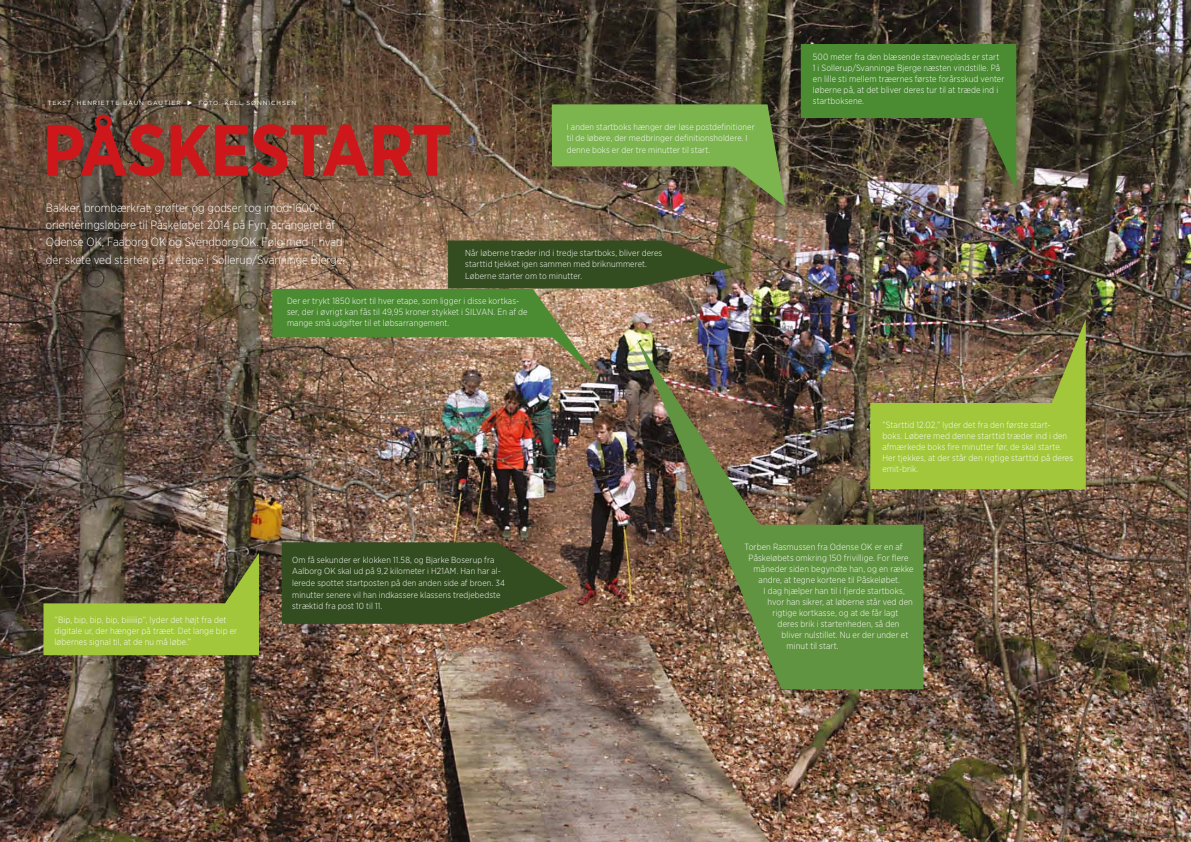
<style>
.page{position:relative;width:1191px;height:842px;background:#fff}
.page>*{position:absolute;margin:0;border:0;box-sizing:border-box;transform-origin:0 0}
.t1{font:700 72.6px "Gotham Narrow";letter-spacing:-.02em;color:#cd171a}
.t2{font:300 12px/17px "Gotham Narrow";color:#fff}
.t3{font:300 9px/11px "Gotham Narrow";letter-spacing:.01em;color:#fff}
.t4{font:300 8.8px/11.5px "Gotham Narrow";letter-spacing:.01em;color:#fff}
.t5{font:6px "Gotham";letter-spacing:.15em;color:#fff}
</style>
<div class="page">
<img style="left:0;top:0;width:1191px;height:842px">
<svg style="left:800px;top:44px;width:216px;height:146px;background:#4e6c36"></svg>
<img style="left:870px;top:319px;width:215px;height:170px">
<img style="left:637px;top:339px;width:286px;height:350px">
<img style="left:0;top:104px;width:785px;height:372px">
<svg style="left:282px;top:542px;width:286px;height:82px;background:#405027"></svg>
<svg style="left:43px;top:553px;width:216px;height:102px;background:#7f8b39"></svg>
<p class="t5" style="left:48px;top:99px;width:250px">TEKST: H ENRIETTE BAU N GAUTIER ◆ FOTO: K ELL S ØNNICHSEN</p>
<h1 class="t1" style="left:42px;top:104px;width:397px">PÅSKESTART</h1>
<h2 class="t2" style="left:46px;top:199px;width:301px">Bakker, brombærkrat, grøfter og godser tog imod 1600 orienteringsløbere til Påskeløbet 2014 på Fyn, arrangeret af Odense OK, Faaborg OK og Svendborg OK. Følg med i, hvad der skete ved starten på 1. etape i Sollerup/Svanninge Bjerge.</h2>
<p class="t4" style="left:567px;top:121px;width:189px">I anden startboks hænger der løse postdefinitioner til de løbere, der medbringer definitionsholdere. I denne boks er der tre minutter til start.</p>
<p class="t4" style="left:465px;top:247px;width:198px">Når løberne træder ind i tredje startboks, bliver deres starttid tjekket igen sammen med briknummeret.<br>Løberne starter om to minutter.</p>
<p class="t3" style="left:287px;top:295px;width:242px">Der er trykt 1850 kort til hver etape, som ligger i disse kortkas&shy;ser, der i øvrigt kan fås til 49,95 kroner stykket i SILVAN. En af de mange små udgifter til et løbsarrangement.</p>
<p class="t3" style="left:813px;top:51px;width:193px">500 meter fra den blæsende stævneplads er start<br>1 i Sollerup/Svanninge Bjerge næsten vindstille. På en lille sti mellem træernes første forårsskud venter løberne på, at det bliver deres tur til at træde ind i startboksene.</p>
<p class="t3" style="left:882px;top:419px;width:192px">”Starttid 12.02,” lyder det fra den første start-<br>boks. Løbere med denne starttid træder ind i den afmærkede boks fire minutter før, de skal starte.<br>Her tjekkes, at der står den rigtige starttid på deres emit-brik.</p>
<p class="t3" style="left:55px;top:614px;width:184px">”Bip, bip, bip, bip, biiiiiip”, lyder det højt fra det digitale ur, der hænger på træet. Det lange bip er løbernes signal til, at de nu må løbe.”</p>
<p class="t4" style="left:292px;top:554px;width:214px">Om få sekunder er klokken 11.58, og Bjarke Boserup fra Aalborg OK skal ud på 9,2 kilometer i H21AM. Han har al&shy;lerede spottet startposten på den anden side af broen. 34 minutter senere vil han indkassere klassens tredjebedste stræktid fra post 10 til 11.</p>
<p class="t3" style="left:744px;top:541px;width:159px">Torben Rasmussen fra Odense OK er en af</p>
<p class="t3" style="left:748px;top:552px;width:161px">Påskeløbets omkring 150 frivillige. For flere</p>
<p class="t3" style="left:753px;top:563px;width:161px">måneder siden begyndte han, og en række</p>
<p class="t3" style="left:758px;top:574px;width:143px">andre, at tegne kortene til Påskeløbet.</p>
<p class="t3" style="left:763px;top:585px;width:143px">I dag hjælper han til i fjerde startboks,</p>
<p class="t3" style="left:767px;top:596px;width:147px">hvor han sikrer, at løberne står ved den</p>
<p class="t3" style="left:772px;top:607px;width:127px">rigtige kortkasse, og at de får lagt</p>
<p class="t3" style="left:777px;top:618px;width:123px">deres brik i startenheden, så den</p>
<p class="t3" style="left:781px;top:629px;width:128px">bliver nulstillet. Nu er der under et</p>
<p class="t3" style="left:786px;top:640px;width:54px">minut til start.</p>
</div>
